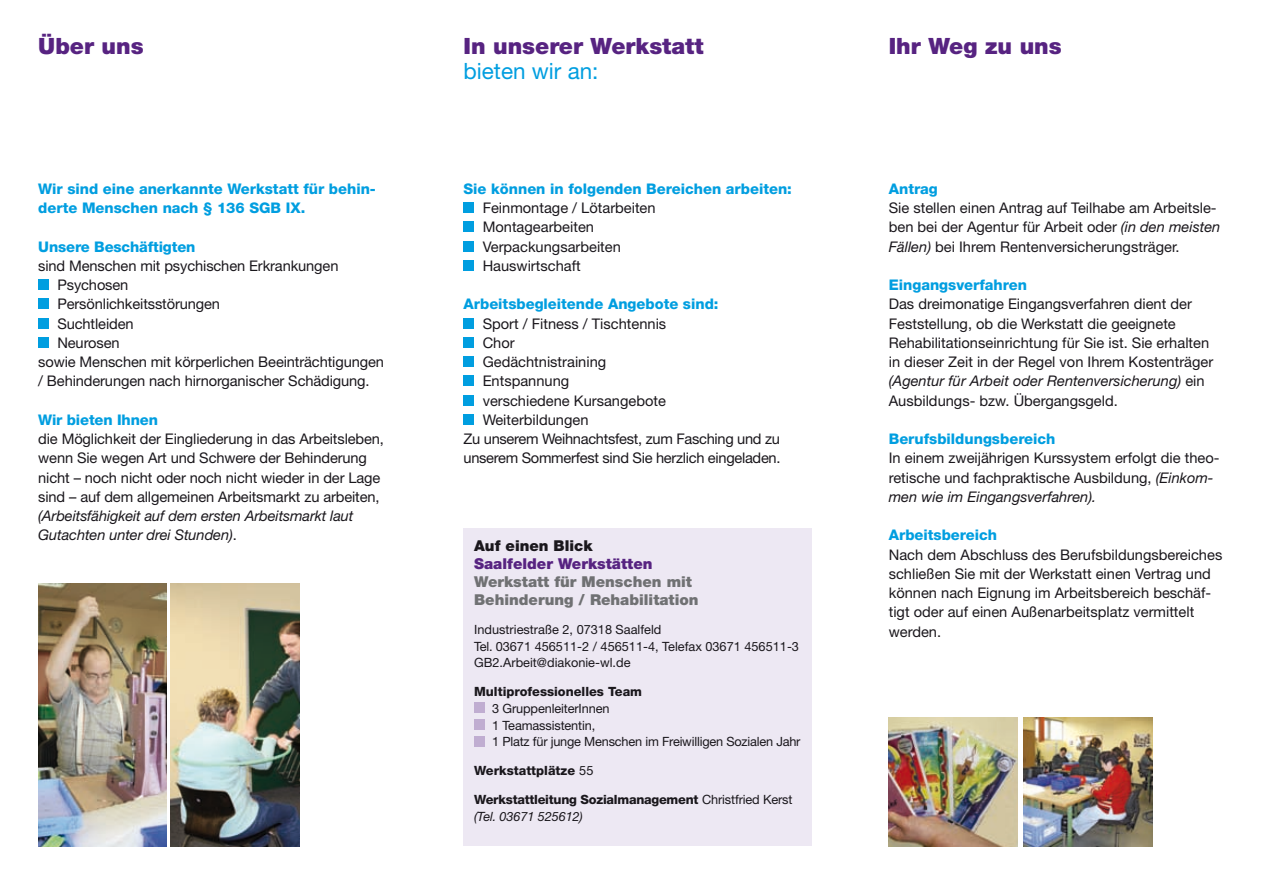
<style>
.page{position:relative;width:1263px;height:893px;background:#fff}
.page>*{position:absolute;margin:0;border:0;box-sizing:border-box;transform-origin:0 0}
.t1{font:900 22.5px "Helvetica Neue LT Std";color:#572381}
.t2{font:22.5px "Helvetica Neue LT Std";color:#009ee0}
.t3{font:900 15px/18px "Helvetica Neue LT Std";color:#707173}
.t4{font:900 15px "Helvetica Neue LT Std";color:#572381}
.t5{font:900 15px "Helvetica Neue LT Std";color:#1a171c}
.t6{font:14.7px/19.2px "Helvetica Neue LT Std";color:#1a171c}
.t7{font:800 14.7px/19.2px "Helvetica Neue LT Std";color:#009ee0}
.t8{font:14.7px "Helvetica Neue LT Std";letter-spacing:-.02em;color:#1a171c}
.t9{font:italic 14.7px/19.2px "Helvetica Neue LT Std";letter-spacing:-.01em;color:#1a171c}
.t10{font:12.75px/16.8px "Helvetica Neue LT Std";letter-spacing:-.01em;color:#1a171c}
.t11{font:800 12.75px/16.8px "Helvetica Neue LT Std";letter-spacing:-.01em;color:#1a171c}
.s1{font-style:normal}
.s2{font-weight:400}
.s3{font-weight:400;font-style:italic}
.s4{font-style:italic}
</style>
<div class="page">
<div style="left:38px;top:279px;width:11px;height:11px;background:#009ee0"></div>
<div style="left:38px;top:299px;width:11px;height:10px;background:#009ee0"></div>
<div style="left:38px;top:318px;width:11px;height:10px;background:#009ee0"></div>
<div style="left:38px;top:337px;width:11px;height:11px;background:#009ee0"></div>
<div style="left:463px;top:202px;width:11px;height:11px;background:#009ee0"></div>
<div style="left:463px;top:222px;width:11px;height:10px;background:#009ee0"></div>
<div style="left:463px;top:241px;width:11px;height:10px;background:#009ee0"></div>
<div style="left:463px;top:260px;width:11px;height:11px;background:#009ee0"></div>
<div style="left:463px;top:318px;width:11px;height:10px;background:#009ee0"></div>
<div style="left:463px;top:337px;width:11px;height:11px;background:#009ee0"></div>
<div style="left:463px;top:356px;width:11px;height:11px;background:#009ee0"></div>
<div style="left:463px;top:376px;width:11px;height:10px;background:#009ee0"></div>
<div style="left:463px;top:395px;width:11px;height:10px;background:#009ee0"></div>
<div style="left:463px;top:414px;width:11px;height:11px;background:#009ee0"></div>
<div style="left:463px;top:528px;width:349px;height:318px;background:#ede8f3"></div>
<img style="left:38px;top:584px;width:129px;height:262px">
<img style="left:171px;top:584px;width:128px;height:262px">
<div style="left:474px;top:702px;width:11px;height:11px;background:#c0add1"></div>
<div style="left:474px;top:719px;width:11px;height:11px;background:#c0add1"></div>
<div style="left:474px;top:736px;width:11px;height:10px;background:#c0add1"></div>
<img style="left:889px;top:717px;width:129px;height:129px">
<img style="left:1023px;top:717px;width:129px;height:129px">
<h1 class="t1" style="left:38px;top:33px;width:107px">Über uns</h1>
<h1 class="t1" style="left:889px;top:33px;width:174px">Ihr Weg zu uns</h1>
<h1 class="t1" style="left:463px;top:33px;width:241px">In unserer Werkstatt</h1>
<h1 class="t2" style="left:463px;top:58px;width:136px">bieten wir an:</h1>
<p class="t7" style="left:38px;top:179px;width:339px">Wir sind eine anerkannte Werkstatt für behin&shy;derte Menschen nach § 136 SGB IX.</p>
<p class="t7" style="left:38px;top:237px;width:159px">Unsere Beschäftigten</p>
<p class="t6" style="left:38px;top:256px;width:302px">sind Menschen mit psychischen Erkrankungen</p>
<p class="t6" style="left:57px;top:275px;width:73px">Psychosen</p>
<p class="t6" style="left:57px;top:294px;width:164px">Persönlichkeitsstörungen</p>
<p class="t6" style="left:57px;top:313px;width:78px">Suchtleiden</p>
<p class="t6" style="left:57px;top:333px;width:64px">Neurosen</p>
<p class="t6" style="left:38px;top:352px;width:347px">sowie Menschen mit körperlichen Beeinträchtigungen</p>
<p class="t6" style="left:38px;top:371px;width:333px">/ Behinderungen nach hirnorganischer Schädigung.</p>
<p class="t7" style="left:38px;top:410px;width:121px">Wir bieten Ihnen</p>
<p class="t6" style="left:38px;top:429px;width:347px">die Möglichkeit der Eingliederung in das Arbeitsleben, wenn Sie wegen Art und Schwere der Behinderung nicht – noch nicht oder noch nicht wieder in der Lage sind – auf dem allgemeinen Arbeitsmarkt zu arbeiten,</p>
<p class="t9" style="left:38px;top:506px;width:317px">(Arbeitsfähigkeit auf dem ersten Arbeitsmarkt laut<br>Gutachten unter drei Stunden)<span class="s1">.</span></p>
<p class="t7" style="left:463px;top:179px;width:330px">Sie können in folgenden Bereichen arbeiten:</p>
<p class="t6" style="left:483px;top:198px;width:175px">Feinmontage / Lötarbeiten<br>Montagearbeiten<br>Verpackungsarbeiten<br>Hauswirtschaft</p>
<p class="t7" style="left:463px;top:294px;width:257px">Arbeitsbegleitende Angebote sind:</p>
<p class="t6" style="left:483px;top:313px;width:185px">Sport / Fitness / Tischtennis</p>
<p class="t6" style="left:483px;top:333px;width:34px">Chor</p>
<p class="t6" style="left:483px;top:352px;width:125px">Gedächtnistraining</p>
<p class="t6" style="left:483px;top:371px;width:88px">Entspannung</p>
<p class="t6" style="left:483px;top:390px;width:185px">verschiedene Kursangebote</p>
<p class="t6" style="left:483px;top:410px;width:107px">Weiterbildungen</p>
<p class="t8" style="left:463px;top:430px;width:318px">Zu unserem Weihnachtsfest, zum Fasching und zu</p>
<p class="t8" style="left:463px;top:449px;width:319px">unserem Sommerfest sind Sie herzlich eingeladen.</p>
<p class="t5" style="left:474px;top:537px;width:120px">Auf einen Blick</p>
<p class="t4" style="left:474px;top:555px;width:180px">Saalfelder Werkstätten</p>
<p class="t3" style="left:474px;top:573px;width:226px">Werkstatt für Menschen mit<br>Behinderung / Rehabilitation</p>
<p class="t10" style="left:474px;top:621px;width:326px">Industriestraße 2, 07318 Saalfeld<br>Tel. 03671 456511-2 / 456511-4, Telefax 03671 456511-3<br>GB2.Arbeit@diakonie-wl.de</p>
<p class="t11" style="left:474px;top:683px;width:169px">Multiprofessionelles Team</p>
<p class="t10" style="left:492px;top:700px;width:310px">3 GruppenleiterInnen<br>1 Teamassistentin,<br>1 Platz für junge Menschen im Freiwilligen Sozialen Jahr</p>
<p class="t11" style="left:474px;top:762px;width:121px">Werkstattplätze <span class="s2">55</span></p>
<p class="t11" style="left:474px;top:791px;width:320px">Werkstattleitung Sozialmanagement <span class="s2">Christfried Kerst </span><span class="s3">(Tel. 03671 525612)</span></p>
<p class="t7" style="left:889px;top:179px;width:51px">Antrag</p>
<p class="t6" style="left:889px;top:198px;width:333px">Sie stellen einen Antrag auf Teilhabe am Arbeitsle&shy;ben bei der Agentur für Arbeit oder <span class="s4">(in den meisten<br>Fällen)</span> bei Ihrem Rentenversicherungsträger.</p>
<p class="t7" style="left:889px;top:275px;width:140px">Eingangsverfahren</p>
<p class="t6" style="left:889px;top:294px;width:326px">Das dreimonatige Eingangsverfahren dient der Feststellung, ob die Werkstatt die geeignete Rehabilitationseinrichtung für Sie ist. Sie erhalten in dieser Zeit in der Regel von Ihrem Kostenträger <span class="s4">(Agentur für Arbeit oder Rentenversicherung)</span> ein Ausbildungs- bzw. Übergangsgeld.</p>
<p class="t7" style="left:889px;top:429px;width:168px">Berufsbildungsbereich</p>
<p class="t6" style="left:889px;top:448px;width:332px">In einem zweijährigen Kurssystem erfolgt die theo&shy;retische und fachpraktische Ausbildung, <span class="s4">(Einkom&shy;men wie im Eingangsverfahren).</span></p>
<p class="t7" style="left:889px;top:525px;width:110px">Arbeitsbereich</p>
<p class="t6" style="left:889px;top:544px;width:335px">Nach dem Abschluss des Berufsbildungsbereiches schließen Sie mit der Werkstatt einen Vertrag und können nach Eignung im Arbeitsbereich beschäf&shy;tigt oder auf einen Außenarbeitsplatz vermittelt werden.</p>
</div>
